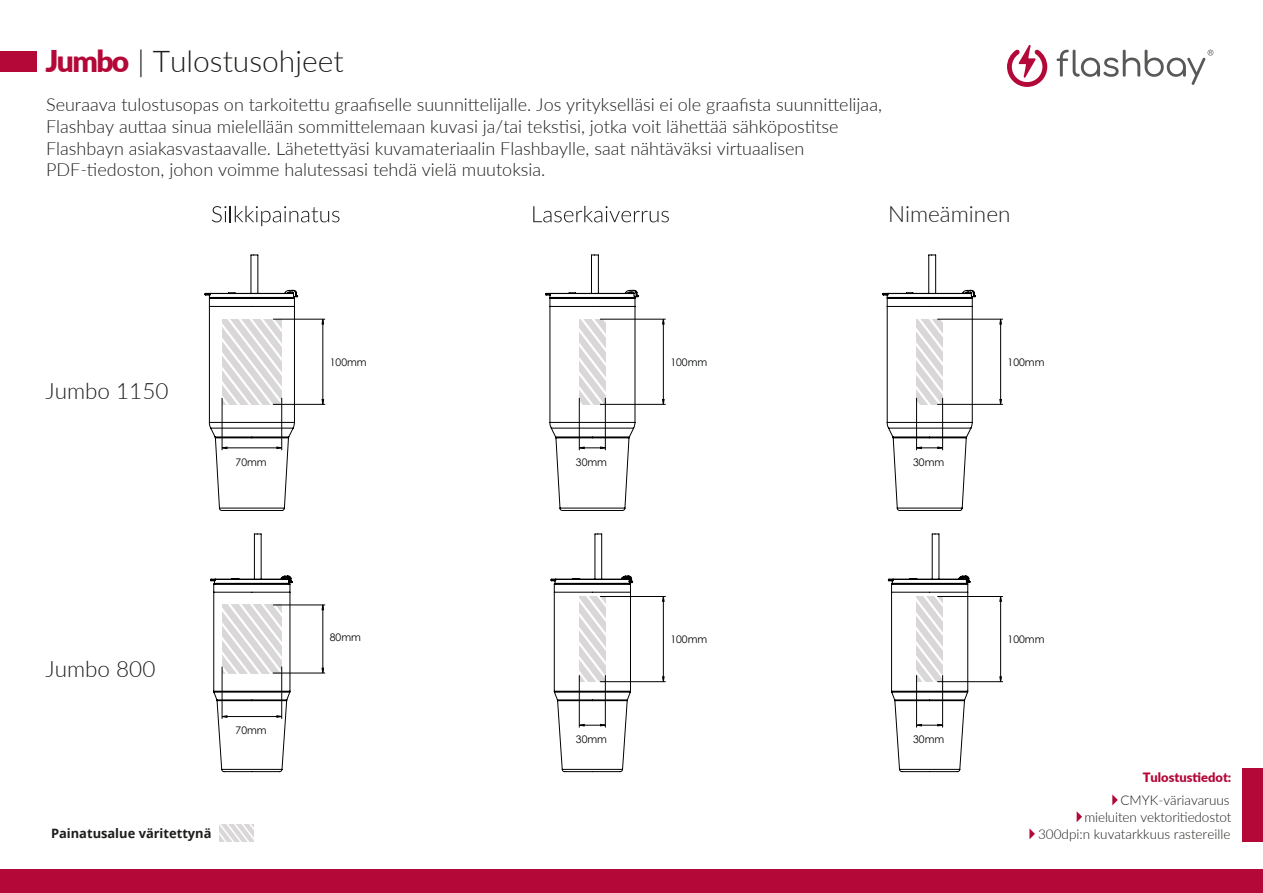
<style>
.page{position:relative;width:1263px;height:893px;background:#fff}
.page>*{position:absolute;margin:0;border:0;box-sizing:border-box;transform-origin:0 0}
.t1{font:300 30px "Lato";color:#1d1d1b}
.t2{font:300 22.5px "Lato";color:#1d1d1b}
.t3{font:300 18px/21.6px "Lato";color:#1d1d1b}
.t4{font:300 13.5px/17.2px "Lato";color:#1d1d1b;text-align:right}
.t5{font:700 12.9px "Open Sans";color:#1d1d1b}
.t6{font:900 12.9px "Lato";color:#b30838}
.t7{font:10.5px "Century Gothic";color:#010202}
.s1{font-weight:900;color:#b30838}
</style>
<div class="page">
<svg style="left:220px;top:825px;width:34px;height:17px"></svg>
<svg style="left:533px;top:206px;width:136px;height:16px"></svg>
<svg style="left:212px;top:206px;width:127px;height:20px"></svg>
<hr style="left:323px;top:320px;width:1px;height:82px;background:#010202">
<hr style="left:273px;top:319px;width:52px;height:1px;background:#010202">
<hr style="left:273px;top:404px;width:52px;height:1px;background:#010202">
<svg style="left:205px;top:255px;width:93px;height:256px"></svg>
<hr style="left:323px;top:605px;width:1px;height:66px;background:#010202">
<hr style="left:273px;top:605px;width:52px;height:1px;background:#010202">
<hr style="left:273px;top:673px;width:52px;height:1px;background:#010202">
<svg style="left:210px;top:534px;width:82px;height:238px"></svg>
<hr style="left:663px;top:320px;width:1px;height:82px;background:#010202">
<hr style="left:600px;top:319px;width:65px;height:1px;background:#010202">
<hr style="left:600px;top:404px;width:65px;height:1px;background:#010202">
<svg style="left:545px;top:255px;width:93px;height:256px"></svg>
<hr style="left:663px;top:598px;width:1px;height:82px;background:#010202">
<hr style="left:600px;top:596px;width:65px;height:1px;background:#010202">
<hr style="left:600px;top:681px;width:65px;height:1px;background:#010202">
<svg style="left:551px;top:534px;width:82px;height:238px"></svg>
<hr style="left:1000px;top:320px;width:1px;height:82px;background:#010202">
<hr style="left:938px;top:319px;width:65px;height:1px;background:#010202">
<hr style="left:938px;top:404px;width:65px;height:1px;background:#010202">
<svg style="left:883px;top:255px;width:93px;height:256px"></svg>
<hr style="left:1000px;top:598px;width:1px;height:82px;background:#010202">
<hr style="left:938px;top:596px;width:65px;height:1px;background:#010202">
<hr style="left:938px;top:681px;width:65px;height:1px;background:#010202">
<svg style="left:888px;top:534px;width:82px;height:238px"></svg>
<div style="left:1px;top:869px;width:1262px;height:24px;background:#b30838"></div>
<svg style="left:1007px;top:44px;width:40px;height:43px"></svg>
<svg style="left:1057px;top:50px;width:156px;height:35px"></svg>
<div style="left:0;top:51px;width:37px;height:21px;background:#b30838"></div>
<div style="left:1243px;top:768px;width:20px;height:74px;background:#b30838"></div>
<svg style="left:1112px;top:794px;width:6px;height:11px"></svg>
<svg style="left:1077px;top:811px;width:5px;height:11px"></svg>
<svg style="left:1029px;top:828px;width:6px;height:11px"></svg>
<h1 class="t1" style="left:45px;top:40px;width:300px"><span class="s1">Jumbo</span> | Tulostusohjeet</h1>
<p class="t3" style="left:46px;top:93px;width:837px">Seuraava tulostusopas on tarkoitettu graafiselle suunnittelijalle. Jos yritykselläsi ei ole graafista suunnittelijaa, Flashbay auttaa sinua mielellään sommittelemaan kuvasi ja/tai tekstisi, jotka voit lähettää sähköpostitse Flashbayn asiakasvastaavalle. Lähetettyäsi kuvamateriaalin Flashbaylle, saat nähtäväksi virtuaalisen PDF-tiedoston, johon voimme halutessasi tehdä vielä muutoksia.</p>
<p class="t2" style="left:888px;top:198px;width:124px">Nimeäminen</p>
<p class="t2" style="left:45px;top:375px;width:125px">Jumbo 1150</p>
<p class="t7" style="left:236px;top:454px;width:33px">70mm</p>
<p class="t7" style="left:330px;top:355px;width:38px">100mm</p>
<p class="t7" style="left:576px;top:454px;width:33px">30mm</p>
<p class="t7" style="left:670px;top:355px;width:38px">100mm</p>
<p class="t7" style="left:913px;top:454px;width:33px">30mm</p>
<p class="t7" style="left:1008px;top:355px;width:38px">100mm</p>
<p class="t2" style="left:45px;top:654px;width:111px">Jumbo 800</p>
<p class="t7" style="left:236px;top:723px;width:33px">70mm</p>
<p class="t5" style="left:51px;top:824px;width:162px">Painatusalue väritettynä</p>
<p class="t7" style="left:330px;top:630px;width:33px">80mm</p>
<p class="t7" style="left:576px;top:732px;width:33px">30mm</p>
<p class="t7" style="left:670px;top:632px;width:38px">100mm</p>
<p class="t7" style="left:913px;top:732px;width:33px">30mm</p>
<p class="t7" style="left:1008px;top:632px;width:38px">100mm</p>
<p class="t6" style="left:1143px;top:767px;width:90px">Tulostustiedot:</p>
<p class="t4" style="left:1038px;top:791px;width:195px">CMYK-väriavaruus<br>mieluiten vektoritiedostot<br>300dpi:n kuvatarkkuus rastereille</p>
</div>
